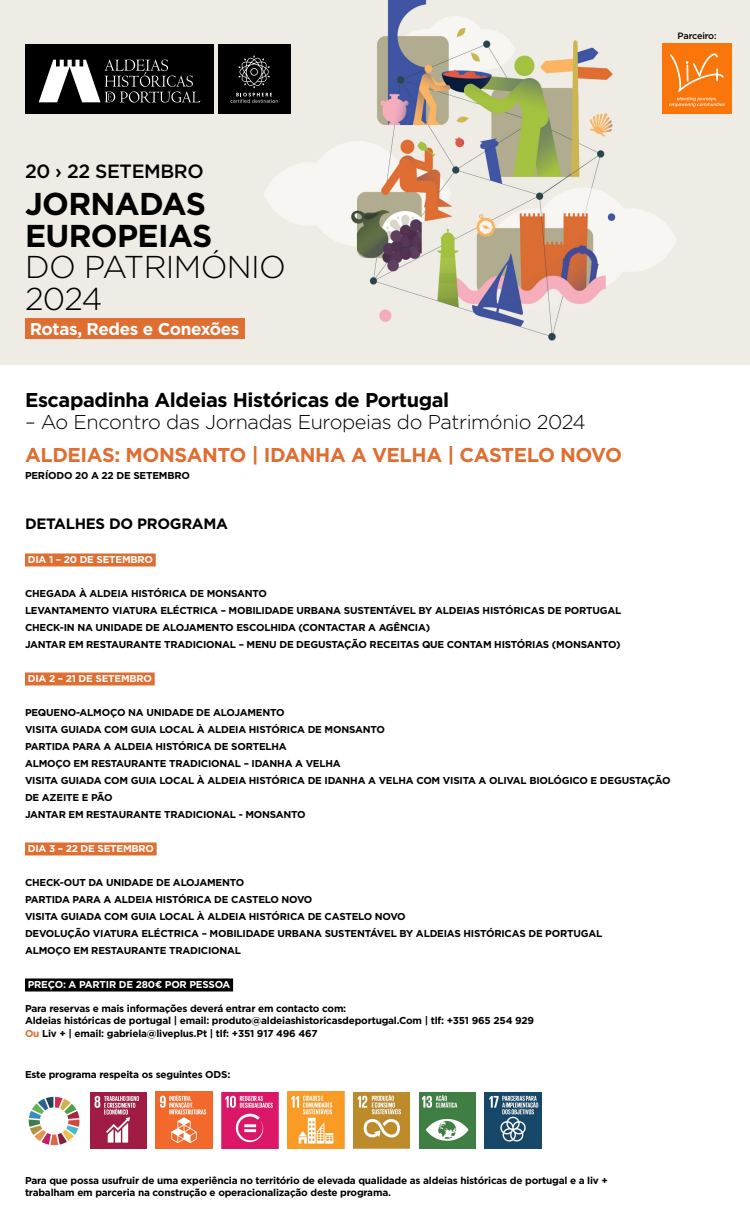
<style>
.page{position:relative;width:750px;height:1225px;background:#fff}
.page>*{position:absolute;margin:0;border:0;box-sizing:border-box;transform-origin:0 0}
.t1{font:700 31.6px/31.6px "Gotham";letter-spacing:-.02em;color:#000}
.t2{font:300 31.6px/31.6px "Gotham";letter-spacing:-.02em;color:#000}
.t3{font:300 20px "Gotham";letter-spacing:-.02em;color:#000}
.t4{font:700 20px "Gotham";letter-spacing:-.02em;color:#df6e32}
.t5{font:700 20px "Gotham";letter-spacing:-.02em;color:#000}
.t6{font:500 19.2px "Gotham";letter-spacing:-.02em;color:#000}
.t7{font:700 17.05px "Gotham";letter-spacing:-.02em;color:#fff}
.t8{font:700 15px "Gotham";letter-spacing:-.02em;color:#000}
.t9{font:700 10px/17px "Gotham";letter-spacing:-.02em;color:#000}
.t10{font:700 10px "Gotham";letter-spacing:-.02em;color:#fff}
.t11{font:500 9.15px "Gotham";letter-spacing:-.03em;color:#000}
.s1{color:#df6e32}
</style>
<div class="page">
<img style="left:0;top:0;width:750px;height:364px">
<div style="left:25px;top:44px;width:189px;height:70px;background:#000"></div>
<div style="left:218px;top:44px;width:72px;height:70px;background:#000"></div>
<svg style="left:230px;top:55px;width:48px;height:48px"></svg>
<svg style="left:39px;top:60px;width:161px;height:43px"></svg>
<div style="left:25px;top:318px;width:220px;height:21px;background:#df6e32"></div>
<img style="left:662px;top:44px;width:70px;height:70px">
<div style="left:25px;top:553px;width:131px;height:13px;background:#df6e32"></div>
<div style="left:25px;top:672px;width:130px;height:13px;background:#df6e32"></div>
<div style="left:25px;top:842px;width:132px;height:13px;background:#df6e32"></div>
<div style="left:25px;top:978px;width:208px;height:13px;background:#000"></div>
<img style="left:156px;top:1092px;width:57px;height:57px">
<img style="left:419px;top:1092px;width:57px;height:57px">
<img style="left:485px;top:1092px;width:57px;height:57px">
<img style="left:90px;top:1092px;width:57px;height:57px">
<img style="left:222px;top:1092px;width:56px;height:57px">
<img style="left:288px;top:1092px;width:56px;height:57px">
<img style="left:353px;top:1092px;width:57px;height:57px">
<img style="left:28px;top:1096px;width:52px;height:50px">
<p class="t11" style="left:678px;top:29px;width:40px">Parceiro:</p>
<h3 class="t6" style="left:25px;top:159px;width:180px">20 › 22 SETEMBRO</h3>
<h1 class="t1" style="left:25px;top:188px;width:189px">JORNADAS<br>EUROPEIAS</h1>
<h1 class="t2" style="left:25px;top:250px;width:263px">DO PATRIMÓNIO<br>2024</h1>
<h3 class="t7" style="left:30px;top:317px;width:211px">Rotas, Redes e Conexões</h3>
<h2 class="t5" style="left:25px;top:387px;width:426px">Escapadinha Aldeias Históricas de Portugal</h2>
<h2 class="t3" style="left:25px;top:410px;width:562px">– Ao Encontro das Jornadas Europeias do Património 2024</h2>
<h2 class="t4" style="left:25px;top:442px;width:599px">ALDEIAS: MONSANTO | IDANHA A VELHA | CASTELO NOVO</h2>
<p class="t9" style="left:25px;top:467px;width:166px">PERÍODO 20 A 22 DE SETEMBRO</p>
<h3 class="t8" style="left:25px;top:514px;width:205px">DETALHES DO PROGRAMA</h3>
<p class="t10" style="left:28px;top:553px;width:127px">DIA 1 – 20 DE SETEMBRO</p>
<p class="t9" style="left:25px;top:585px;width:598px">CHEGADA À ALDEIA HISTÓRICA DE MONSANTO<br>LEVANTAMENTO VIATURA ELÉCTRICA – MOBILIDADE URBANA SUSTENTÁVEL BY ALDEIAS HISTÓRICAS DE PORTUGAL CHECK-IN NA UNIDADE DE ALOJAMENTO ESCOLHIDA (CONTACTAR A AGÊNCIA)<br>JANTAR EM RESTAURANTE TRADICIONAL – MENU DE DEGUSTAÇÃO RECEITAS QUE CONTAM HISTÓRIAS (MONSANTO)</p>
<p class="t10" style="left:28px;top:672px;width:126px">DIA 2 – 21 DE SETEMBRO</p>
<p class="t9" style="left:25px;top:704px;width:647px">PEQUENO-ALMOÇO NA UNIDADE DE ALOJAMENTO<br>VISITA GUIADA COM GUIA LOCAL À ALDEIA HISTÓRICA DE MONSANTO<br>PARTIDA PARA A ALDEIA HISTÓRICA DE SORTELHA<br>ALMOÇO EM RESTAURANTE TRADICIONAL – IDANHA A VELHA<br>VISITA GUIADA COM GUIA LOCAL À ALDEIA HISTÓRICA DE IDANHA A VELHA COM VISITA A OLIVAL BIOLÓGICO E DEGUSTAÇÃO DE AZEITE E PÃO<br>JANTAR EM RESTAURANTE TRADICIONAL - MONSANTO</p>
<p class="t10" style="left:28px;top:842px;width:128px">DIA 3 – 22 DE SETEMBRO</p>
<p class="t9" style="left:25px;top:874px;width:579px">CHECK-OUT DA UNIDADE DE ALOJAMENTO<br>PARTIDA PARA A ALDEIA HISTÓRICA DE CASTELO NOVO<br>VISITA GUIADA COM GUIA LOCAL À ALDEIA HISTÓRICA DE CASTELO NOVO<br>DEVOLUÇÃO VIATURA ELÉCTRICA – MOBILIDADE URBANA SUSTENTÁVEL BY ALDEIAS HISTÓRICAS DE PORTUGAL ALMOÇO EM RESTAURANTE TRADICIONAL</p>
<p class="t10" style="left:28px;top:978px;width:204px">PREÇO: A PARTIR DE 280€ POR PESSOA</p>
<p class="t9" style="left:25px;top:1003px;width:511px;line-height:12px">Para reservas e mais informações deverá entrar em contacto com:<br>Aldeias históricas de portugal | email: produto@aldeiashistoricasdeportugal.Com | tlf: +351 965 254 929<br><span class="s1">Ou</span> Liv + | email: gabriela@liveplus.Pt | tlf: +351 917 496 467</p>
<p class="t9" style="left:25px;top:1066px;width:207px">Este programa respeita os seguintes ODS:</p>
<p class="t9" style="left:25px;top:1175px;width:584px;line-height:12px">Para que possa usufruir de uma experiência no território de elevada qualidade as aldeias históricas de portugal e a liv + trabalham em parceria na construção e operacionalização deste programa.</p>
</div>
